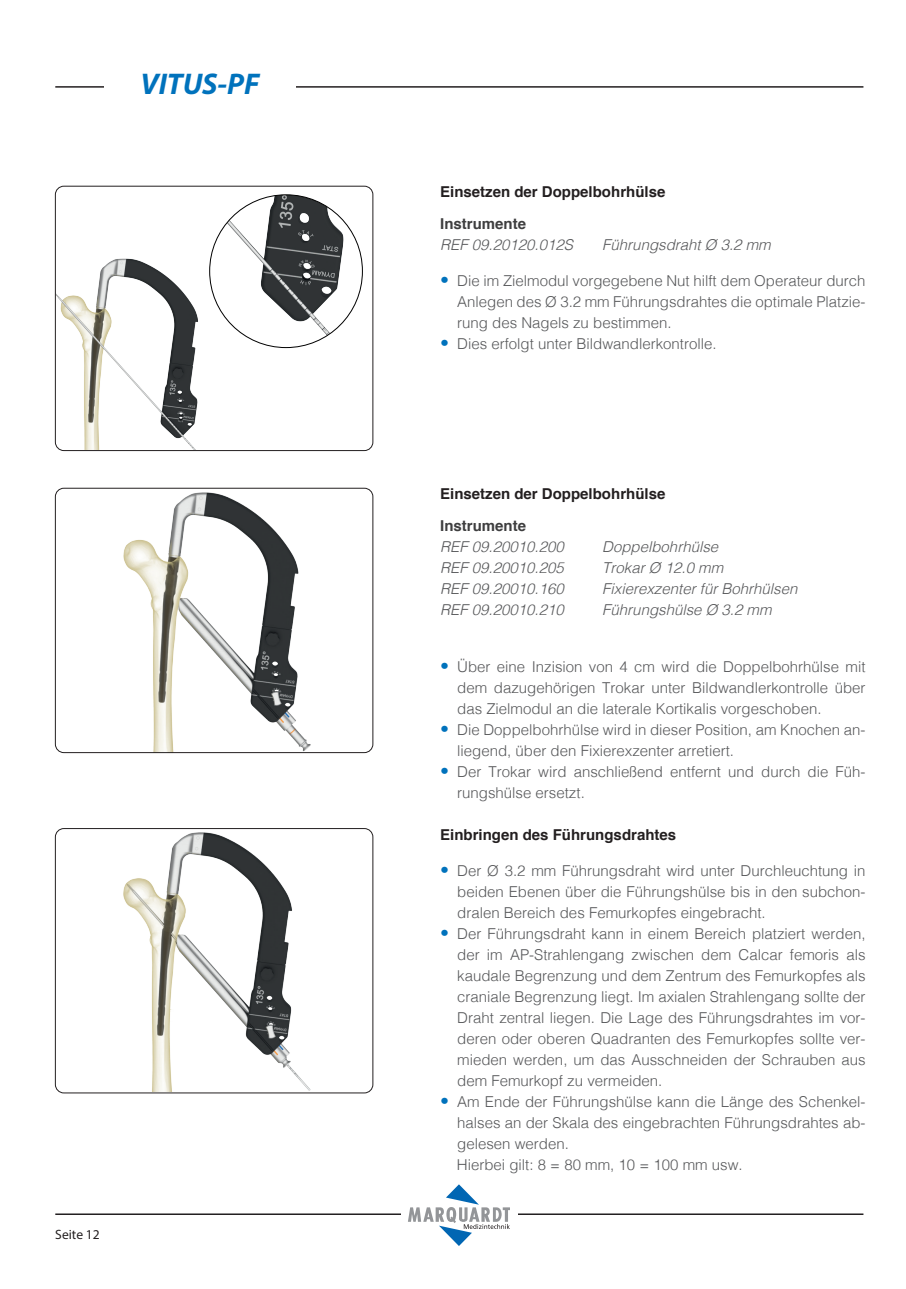
<style>
.page{position:relative;width:906px;height:1289px;background:#fff}
.page>*{position:absolute;margin:0;border:0;box-sizing:border-box;transform-origin:0 0}
.t1{font:italic 700 30px "Myriad Pro";color:#0072bc}
.t2{font:300 15px/21px "Helvetica";color:#57585a;text-align:justify}
.t3{font:italic 300 15px "Helvetica";color:#57585a}
.t4{font:700 15px "Helvetica";color:#231f20}
.t5{font:700 15px "Helvetica";color:#3e3e3f}
.t6{font:13.5px "Myriad Pro";color:#231f20}
.s1{font-family:"Frutiger LT Com";font-stretch:condensed;font-size:18px;color:#0072bc}
</style>
<div class="page">
<hr style="left:55px;top:86px;width:808px;height:2px;background:#231f20">
<hr style="left:55px;top:1213px;width:808px;height:1px;background:#231f20">
<div style="left:401px;top:1184px;width:117px;height:61px;background:#fff"></div>
<svg style="left:408px;top:1184px;width:102px;height:61px"></svg>
<div style="left:104px;top:75px;width:192px;height:24px;background:#fff"></div>
<img style="left:124px;top:492px;width:187px;height:258px">
<div style="left:55px;top:488px;width:318px;height:264px;border:1px solid #231f20;border-radius:9px"></div>
<img style="left:56px;top:258px;width:142px;height:192px">
<div style="left:55px;top:186px;width:318px;height:264px;border:1px solid #231f20;border-radius:9px"></div>
<img style="left:224px;top:195px;width:119px;height:146px">
<img style="left:124px;top:832px;width:187px;height:258px">
<div style="left:55px;top:828px;width:318px;height:264px;border:1px solid #231f20;border-radius:9px"></div>
<h1 class="t1" style="left:140px;top:64px;width:121px">VITUS-PF</h1>
<p class="t6" style="left:55px;top:1226px;width:46px">Seite 12</p>
<p class="t4" style="left:440px;top:180px;width:227px">Einsetzen der Doppelbohrhülse</p>
<p class="t5" style="left:440px;top:211px;width:87px">Instrumente</p>
<p class="t3" style="left:440px;top:232px;width:134px">REF 09.20120.012S</p>
<p class="t3" style="left:602px;top:232px;width:170px">Führungsdraht Ø 3.2 mm</p>
<p class="t2" style="left:457px;top:269px;width:410px;text-indent:-17px"><span class="s1">•</span> Die im Zielmodul vorgegebene Nut hilft dem Operateur durch Anlegen des Ø 3.2 mm Führungsdrahtes die optimale Platzie&shy;rung des Nagels zu bestimmen.</p>
<p class="t2" style="left:440px;top:332px;width:278px"><span class="s1">•</span> Dies erfolgt unter Bildwandlerkontrolle.</p>
<p class="t4" style="left:440px;top:482px;width:227px">Einsetzen der Doppelbohrhülse</p>
<p class="t5" style="left:440px;top:513px;width:87px">Instrumente</p>
<p class="t3" style="left:440px;top:534px;width:125px">REF 09.20010.200</p>
<p class="t3" style="left:602px;top:534px;width:117px">Doppelbohrhülse</p>
<p class="t3" style="left:440px;top:555px;width:125px">REF 09.20010.205</p>
<p class="t3" style="left:602px;top:555px;width:122px">Trokar Ø 12.0 mm</p>
<p class="t3" style="left:440px;top:576px;width:125px">REF 09.20010.160</p>
<p class="t3" style="left:602px;top:576px;width:197px">Fixierexzenter für Bohrhülsen</p>
<p class="t3" style="left:440px;top:597px;width:125px">REF 09.20010.210</p>
<p class="t3" style="left:602px;top:597px;width:171px">Führungshülse Ø 3.2 mm</p>
<p class="t2" style="left:457px;top:655px;width:410px;text-indent:-17px"><span class="s1">•</span> Über eine Inzision von 4 cm wird die Doppelbohrhülse mit dem dazugehörigen Trokar unter Bildwandlerkontrolle über das Zielmodul an die laterale Kortikalis vorgeschoben.</p>
<p class="t2" style="left:457px;top:718px;width:410px;text-indent:-17px"><span class="s1">•</span> Die Doppelbohrhülse wird in dieser Position, am Knochen an&shy;liegend, über den Fixierexzenter arretiert.</p>
<p class="t2" style="left:457px;top:760px;width:410px;text-indent:-17px"><span class="s1">•</span> Der Trokar wird anschließend entfernt und durch die Füh&shy;rungshülse ersetzt.</p>
<p class="t4" style="left:440px;top:822px;width:237px">Einbringen des Führungsdrahtes</p>
<p class="t2" style="left:457px;top:858px;width:410px;text-indent:-17px"><span class="s1">•</span> Der Ø 3.2 mm Führungsdraht wird unter Durchleuchtung in beiden Ebenen über die Führungshülse bis in den subchon&shy;dralen Bereich des Femurkopfes eingebracht.</p>
<p class="t2" style="left:457px;top:921px;width:410px;text-indent:-17px"><span class="s1">•</span> Der Führungsdraht kann in einem Bereich platziert werden, der im AP-Strahlengang zwischen dem Calcar femoris als kaudale Begrenzung und dem Zentrum des Femurkopfes als craniale Begrenzung liegt. Im axialen Strahlengang sollte der Draht zentral liegen. Die Lage des Führungsdrahtes im vor&shy;deren oder oberen Quadranten des Femurkopfes sollte ver&shy;mieden werden, um das Ausschneiden der Schrauben aus dem Femurkopf zu vermeiden.</p>
<p class="t2" style="left:457px;top:1089px;width:410px;text-align:left;text-indent:-17px"><span class="s1">•</span> Am Ende der Führungshülse kann die Länge des Schenkel&shy;halses an der Skala des eingebrachten Führungsdrahtes ab&shy;gelesen werden.<br>Hierbei gilt: 8 = 80 mm, 10 = 100 mm usw.</p>
</div>
